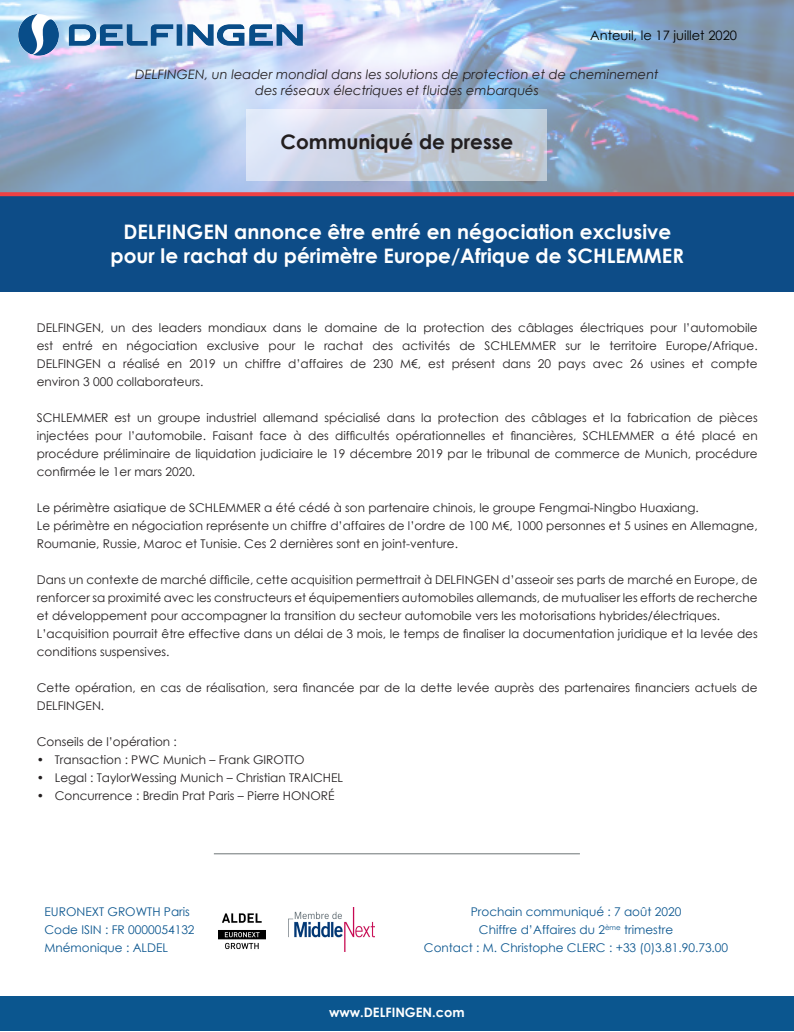
<style>
.page{position:relative;width:794px;height:1032px;background:#fff}
.page>*{position:absolute;margin:0;border:0;box-sizing:border-box;transform-origin:0 0}
.t1{font:700 20px/24px "Century Gothic";color:#fff;text-align:center}
.t2{font:700 20px "Century Gothic";color:#231f20}
.t3{font:italic 13px/15.6px "Century Gothic";color:#231f20;text-align:center}
.t4{font:13px "Century Gothic";color:#000}
.t5{font:700 13px "Century Gothic";color:#fff}
.t6{font:12px/18px "Century Gothic";color:#231f20}
.t7{font:12px/18px "Century Gothic";color:#0b568f;text-align:center}
</style>
<div class="page">
<div style="left:0;top:196px;width:794px;height:96px;background:#0d4c87"></div>
<img style="left:0;top:0;width:794px;height:192px">
<svg style="left:247px;top:109px;width:300px;height:71px;background:#cbd3e2"></svg>
<svg style="left:0;top:192px;width:794px;height:4px;background:#e8454a"></svg>
<div style="left:0;top:996px;width:793px;height:35px;background:#0b568f"></div>
<img style="left:289px;top:907px;width:85px;height:44px">
<img style="left:218px;top:913px;width:47px;height:37px">
<hr style="left:214px;top:853px;width:366px;height:1px;background:#6d7476">
<img style="left:18px;top:15px;width:284px;height:40px">
<p class="t4" style="left:590px;top:26px;width:148px">Anteuil, le 17 juillet 2020</p>
<p class="t3" style="left:135px;top:67px;width:525px">DELFINGEN, un leader mondial dans les solutions de protection et de cheminement des réseaux électriques et fluides embarqués</p>
<h1 class="t2" style="left:280px;top:129px;width:234px">Communiqué de presse</h1>
<h1 class="t1" style="left:111px;top:220px;width:575px">DELFINGEN annonce être entré en négociation exclusive pour le rachat du périmètre Europe/Afrique de SCHLEMMER</h1>
<p class="t6" style="left:37px;top:319px;width:722px;text-align:justify">DELFINGEN, un des leaders mondiaux dans le domaine de la protection des câblages électriques pour l’automobile est entré en négociation exclusive pour le rachat des activités de SCHLEMMER sur le territoire Europe/Afrique.<br>DELFINGEN a réalisé en 2019 un chiffre d’affaires de 230 M€, est présent dans 20 pays avec 26 usines et compte environ 3 000 collaborateurs.</p>
<p class="t6" style="left:37px;top:409px;width:722px;text-align:justify">SCHLEMMER est un groupe industriel allemand spécialisé dans la protection des câblages et la fabrication de pièces injectées pour l’automobile. Faisant face à des difficultés opérationnelles et financières, SCHLEMMER a été placé en procédure préliminaire de liquidation judiciaire le 19 décembre 2019 par le tribunal de commerce de Munich, procédure confirmée le 1er mars 2020.</p>
<p class="t6" style="left:37px;top:499px;width:722px">Le périmètre asiatique de SCHLEMMER a été cédé à son partenaire chinois, le groupe Fengmai-Ningbo Huaxiang.<br>Le périmètre en négociation représente un chiffre d’affaires de l’ordre de 100 M€, 1000 personnes et 5 usines en Allemagne,<br>Roumanie, Russie, Maroc et Tunisie. Ces 2 dernières sont en joint-venture.</p>
<p class="t6" style="left:37px;top:571px;width:722px">Dans un contexte de marché difficile, cette acquisition permettrait à DELFINGEN d’asseoir ses parts de marché en Europe, de renforcer sa proximité avec les constructeurs et équipementiers automobiles allemands, de mutualiser les efforts de recherche et développement pour accompagner la transition du secteur automobile vers les motorisations hybrides/électriques.<br>L’acquisition pourrait être effective dans un délai de 3 mois, le temps de finaliser la documentation juridique et la levée des conditions suspensives.</p>
<p class="t6" style="left:37px;top:679px;width:722px">Cette opération, en cas de réalisation, sera financée par de la dette levée auprès des partenaires financiers actuels de<br>DELFINGEN.</p>
<p class="t6" style="left:37px;top:733px;width:142px">Conseils de l’opération :</p>
<p class="t6" style="left:37px;top:751px;width:269px">• Transaction : PWC Munich – Frank GIROTTO</p>
<p class="t6" style="left:37px;top:769px;width:308px">• Legal : TaylorWessing Munich – Christian TRAICHEL</p>
<p class="t6" style="left:37px;top:787px;width:299px">• Concurrence : Bredin Prat Paris – Pierre HONORÉ</p>
<p class="t7" style="left:44px;top:902px;width:152px;text-align:left">EURONEXT GROWTH Paris<br>Code ISIN : FR 0000054132<br>Mnémonique : ALDEL</p>
<p class="t7" style="left:424px;top:902px;width:306px">Prochain communiqué : 7 août 2020<br>Chiffre d’Affaires du 2<sup>ème</sup> trimestre<br>Contact : M. Christophe CLERC : +33 (0)3.81.90.73.00</p>
<p class="t5" style="left:329px;top:1004px;width:137px">www.DELFINGEN.com</p>
</div>
